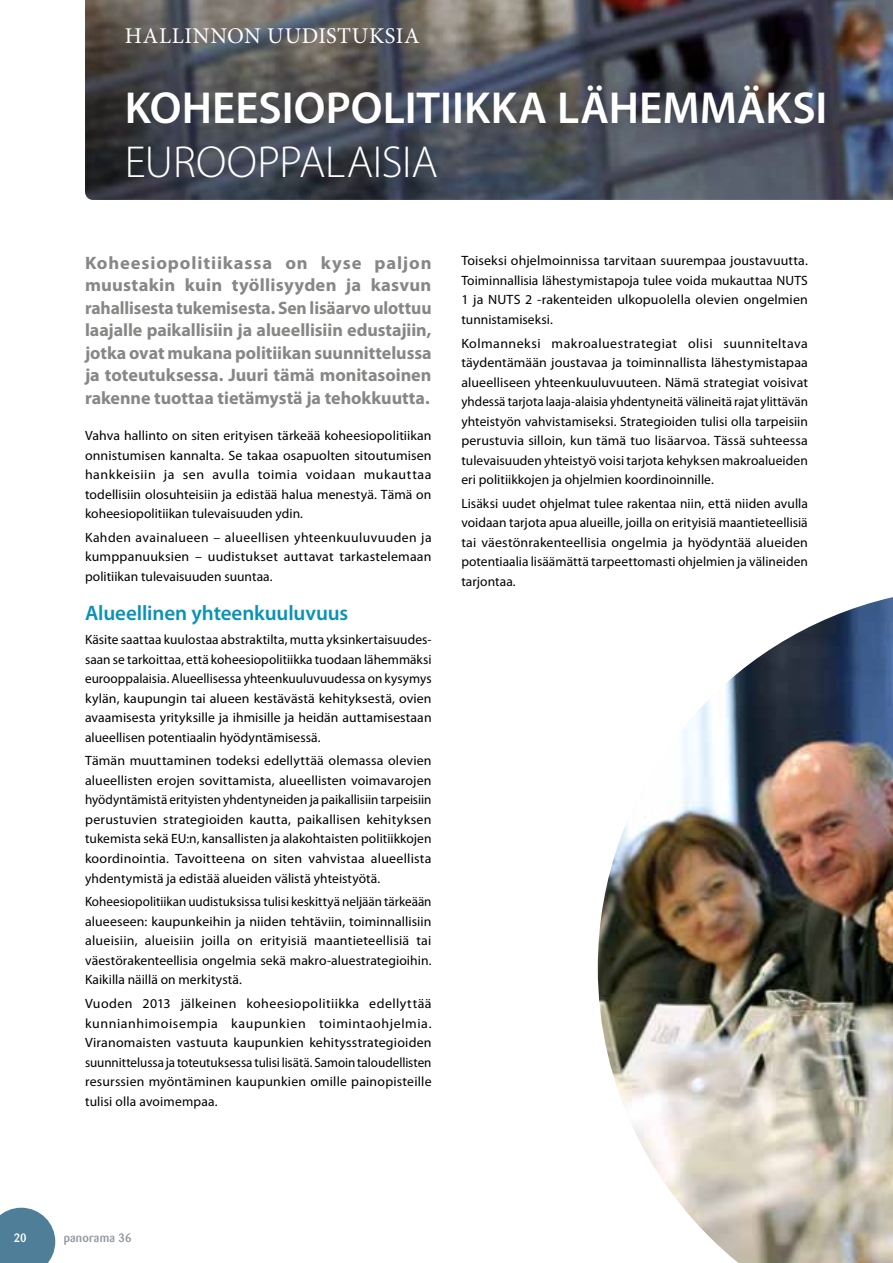
<style>
.page{position:relative;width:893px;height:1263px;background:#fff}
.page>*{position:absolute;margin:0;border:0;box-sizing:border-box;transform-origin:0 0}
.t1{font:600 45px "Myriad Pro";color:#fff}
.t2{font:300 45px "Myriad Pro";color:#fff}
.t3{font:22.5px "Minion Pro";letter-spacing:.03em;color:#fff}
.t4{font:600 21px "Myriad Pro";letter-spacing:-.005em;color:#0992b8}
.t5{font:700 18px/22.5px "Myriad Pro";color:#878786;text-align:justify}
.t6{font:13.5px/19.5px "Myriad Pro";letter-spacing:.005em;color:#000;text-align:justify}
.t7{font:500 12px "Barmeno";letter-spacing:.02em;color:#90989c}
.t8{font:500 12px "Barmeno";color:#fff}
</style>
<div class="page">
<svg style="left:85px;top:0;width:808px;height:200px;background:#4b4d55"></svg>
<svg style="left:0;top:1208px;width:55px;height:55px;background:#618ba3"></svg>
<img style="left:598px;top:597px;width:295px;height:666px">
<h2 class="t3" style="left:125px;top:20px;width:296px">HALLINNON UUDISTUKSIA</h2>
<h1 class="t1" style="left:125px;top:79px;width:704px">KOHEESIOPOLITIIKKA LÄHEMMÄKSI</h1>
<h1 class="t2" style="left:125px;top:137px;width:314px">EUROOPPALAISIA</h1>
<p class="t5" style="left:85px;top:251px;width:348px">Koheesiopolitiikassa on kyse paljon muustakin kuin työllisyyden ja kasvun rahallisesta tukemisesta. Sen lisäarvo ulottuu laajalle paikallisiin ja alueellisiin edustajiin, jotka ovat mukana politiikan suunnittelussa ja toteutuksessa. Juuri tämä monitasoinen rakenne tuottaa tietämystä ja tehokkuutta.</p>
<p class="t6" style="left:85px;top:426px;width:348px">Vahva hallinto on siten erityisen tärkeää koheesiopolitiikan onnistumisen kannalta. Se takaa osapuolten sitoutumisen hankkeisiin ja sen avulla toimia voidaan mukauttaa todellisiin olosuhteisiin ja edistää halua menestyä. Tämä on koheesiopolitiikan tulevaisuuden ydin.</p>
<p class="t6" style="left:85px;top:527px;width:348px">Kahden avainalueen – alueellisen yhteenkuuluvuuden ja kumppanuuksien – uudistukset auttavat tarkastelemaan politiikan tulevaisuuden suuntaa.</p>
<h3 class="t4" style="left:85px;top:600px;width:265px">Alueellinen yhteenkuuluvuus</h3>
<p class="t6" style="left:85px;top:630px;width:348px">Käsite saattaa kuulostaa abstraktilta, mutta yksinkertaisuudes&shy;saan se tarkoittaa, että koheesiopolitiikka tuodaan lähemmäksi eurooppalaisia. Alueellisessa yhteenkuuluvuudessa on kysymys kylän, kaupungin tai alueen kestävästä kehityksestä, ovien avaamisesta yrityksille ja ihmisille ja heidän auttamisestaan alueellisen potentiaalin hyödyntämisessä.</p>
<p class="t6" style="left:85px;top:751px;width:348px">Tämän muuttaminen todeksi edellyttää olemassa olevien alueellisten erojen sovittamista, alueellisten voimavarojen hyödyntämistä erityisten yhdentyneiden ja paikallisiin tarpeisiin perustuvien strategioiden kautta, paikallisen kehityksen tukemista sekä EU:n, kansallisten ja alakohtaisten politiikkojen koordinointia. Tavoitteena on siten vahvistaa alueellista yhdentymistä ja edistää alueiden välistä yhteistyötä.</p>
<p class="t6" style="left:85px;top:892px;width:348px">Koheesiopolitiikan uudistuksissa tulisi keskittyä neljään tärkeään alueeseen: kaupunkeihin ja niiden tehtäviin, toiminnallisiin alueisiin, alueisiin joilla on erityisiä maantieteellisiä tai väestörakenteellisia ongelmia sekä makro-aluestrategioihin.<br>Kaikilla näillä on merkitystä.</p>
<p class="t6" style="left:85px;top:993px;width:348px">Vuoden 2013 jälkeinen koheesiopolitiikka edellyttää kunnianhimoisempia kaupunkien toimintaohjelmia.<br>Viranomaisten vastuuta kaupunkien kehitysstrategioiden suunnittelussa ja toteutuksessa tulisi lisätä. Samoin taloudellisten resurssien myöntäminen kaupunkien omille painopisteille tulisi olla avoimempaa.</p>
<p class="t6" style="left:461px;top:251px;width:348px">Toiseksi ohjelmoinnissa tarvitaan suurempaa joustavuutta.<br>Toiminnallisia lähestymistapoja tulee voida mukauttaa NUTS 1 ja NUTS 2 -rakenteiden ulkopuolella olevien ongelmien tunnistamiseksi.</p>
<p class="t6" style="left:461px;top:333px;width:348px">Kolmanneksi makroaluestrategiat olisi suunniteltava täydentämään joustavaa ja toiminnallista lähestymistapaa alueelliseen yhteenkuuluvuuteen. Nämä strategiat voisivat yhdessä tarjota laaja-alaisia yhdentyneitä välineitä rajat ylittävän yhteistyön vahvistamiseksi. Strategioiden tulisi olla tarpeisiin perustuvia silloin, kun tämä tuo lisäarvoa. Tässä suhteessa tulevaisuuden yhteistyö voisi tarjota kehyksen makroalueiden eri politiikkojen ja ohjelmien koordinoinnille.</p>
<p class="t6" style="left:461px;top:493px;width:348px">Lisäksi uudet ohjelmat tulee rakentaa niin, että niiden avulla voidaan tarjota apua alueille, joilla on erityisiä maantieteellisiä tai väestönrakenteellisia ongelmia ja hyödyntää alueiden potentiaalia lisäämättä tarpeettomasti ohjelmien ja välineiden tarjontaa.</p>
<p class="t8" style="left:14px;top:1231px;width:14px">20</p>
<p class="t7" style="left:64px;top:1230px;width:69px">panorama 36</p>
</div>
